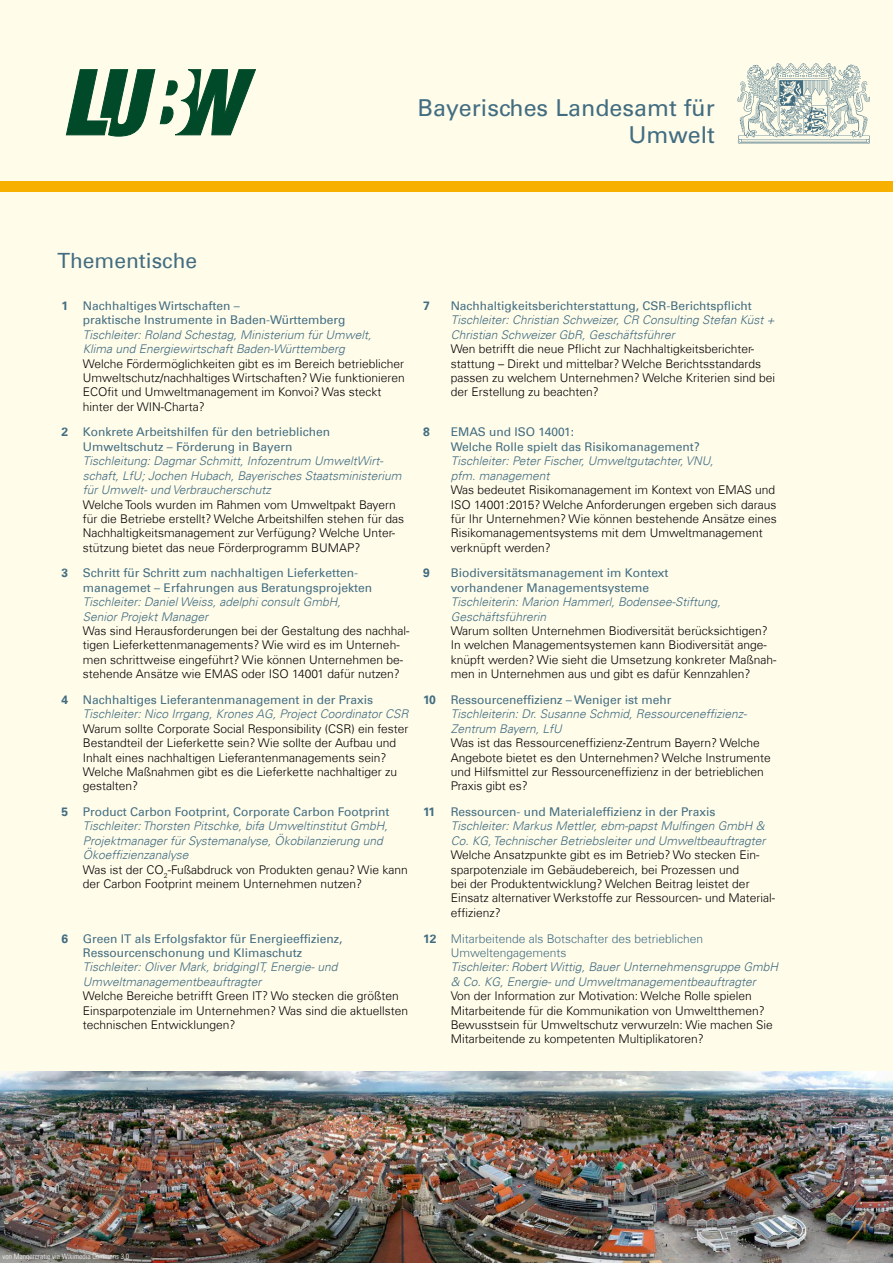
<style>
.page{position:relative;width:893px;height:1263px;background:#fff}
.page>*{position:absolute;margin:0;border:0;box-sizing:border-box;transform-origin:0 0}
.BayLandesamt-neben_W{font:23.25px/27.8px "Univers LT Std";color:#426d81;text-align:right}
.Titel{font:21px "Univers Com 55 Roman";color:#426d81}
.t1{font:300 12px/14.4px "Univers Com 45";color:#000}
.t2{font:italic 300 12px/14.4px "Univers Com 45";color:#426d81}
.t3{font:12px/14.4px "Univers Com 55 Roman";color:#426d81}
.t4{font:300 12px/14.4px "Univers Com 45";color:#426d81}
.t5{font:700 12px "Univers Com 65";color:#426d81}
.t6{font:7.5px "Univers Com 47 Light Cond";color:#fff}
</style>
<div class="page">
<div style="left:0;top:0;width:893px;height:1071px;background:#fffcea"></div>
<img style="left:0;top:1071px;width:893px;height:192px">
<img style="left:737px;top:63px;width:132px;height:80px">
<svg style="left:66px;top:69px;width:190px;height:67px;background:#72997f"></svg>
<div style="left:0;top:181px;width:893px;height:11px;background:#f8b000"></div>
<p class="BayLandesamt-neben_W" style="left:418px;top:94px;width:299px">Bayerisches Landesamt für<br>Umwelt</p>
<p class="Titel" style="left:57px;top:248px;width:141px">Thementische</p>
<p class="t5" style="left:62px;top:299px;width:8px">1</p>
<p class="t3" style="left:83px;top:298px;width:264px">Nachhaltiges Wirtschaften –<br>praktische Instrumente in Baden-Württemberg</p>
<p class="t2" style="left:83px;top:327px;width:290px">Tischleiter: Roland Schestag, Ministerium für Umwelt,<br>Klima und Energiewirtschaft Baden-Württemberg</p>
<p class="t1" style="left:83px;top:356px;width:323px">Welche Fördermöglichkeiten gibt es im Bereich betrieblicher Umweltschutz/nachhaltiges Wirtschaften? Wie funktionieren ECOfit und Umweltmanagement im Konvoi? Was steckt hinter der WIN-Charta?</p>
<p class="t5" style="left:62px;top:425px;width:8px">2</p>
<p class="t3" style="left:83px;top:425px;width:249px">Konkrete Arbeitshilfen für den betrieblichen<br>Umweltschutz – Förderung in Bayern</p>
<p class="t2" style="left:83px;top:454px;width:320px">Tischleitung: Dagmar Schmitt, Infozentrum UmweltWirt&shy;schaft, LfU; Jochen Hubach, Bayerisches Staatsministerium für Umwelt- und Verbraucherschutz</p>
<p class="t1" style="left:83px;top:497px;width:323px">Welche Tools wurden im Rahmen vom Umweltpakt Bayern für die Betriebe erstellt? Welche Arbeitshilfen stehen für das Nachhaltigkeitsmanagement zur Verfügung? Welche Unter&shy;stützung bietet das neue Förderprogramm BUMAP?</p>
<p class="t5" style="left:62px;top:566px;width:8px">3</p>
<p class="t3" style="left:83px;top:566px;width:291px">Schritt für Schritt zum nachhaltigen Lieferketten&shy;managemet – Erfahrungen aus Beratungsprojekten</p>
<p class="t2" style="left:83px;top:595px;width:260px">Tischleiter: Daniel Weiss, adelphi consult GmbH,<br>Senior Projekt Manager</p>
<p class="t1" style="left:83px;top:623px;width:328px">Was sind Herausforderungen bei der Gestaltung des nachhal&shy;tigen Lieferkettenmanagements? Wie wird es im Unterneh&shy;men schrittweise eingeführt? Wie können Unternehmen be&shy;stehende Ansätze wie EMAS oder ISO 14001 dafür nutzen?</p>
<p class="t5" style="left:62px;top:692px;width:8px">4</p>
<p class="t3" style="left:83px;top:692px;width:292px">Nachhaltiges Lieferantenmanagement in der Praxis</p>
<p class="t2" style="left:83px;top:707px;width:327px">Tischleiter: Nico Irrgang, Krones AG, Project Coordinator CSR</p>
<p class="t1" style="left:83px;top:721px;width:327px">Warum sollte Corporate Social Responsibility (CSR) ein fester Bestandteil der Lieferkette sein? Wie sollte der Aufbau und Inhalt eines nachhaltigen Lieferantenmanagements sein?<br>Welche Maßnahmen gibt es die Lieferkette nachhaltiger zu gestalten?</p>
<p class="t5" style="left:62px;top:805px;width:8px">5</p>
<p class="t3" style="left:83px;top:804px;width:308px">Product Carbon Footprint, Corporate Carbon Footprint</p>
<p class="t2" style="left:83px;top:819px;width:306px">Tischleiter: Thorsten Pitschke, bifa Umweltinstitut GmbH,<br>Projektmanager für Systemanalyse, Ökobilanzierung und<br>Ökoeffizienzanalyse</p>
<p class="t1" style="left:83px;top:862px;width:326px">Was ist der CO<sub>2</sub>-Fußabdruck von Produkten genau? Wie kann der Carbon Footprint meinem Unternehmen nutzen?</p>
<p class="t5" style="left:62px;top:931px;width:8px">6</p>
<p class="t3" style="left:83px;top:931px;width:261px">Green IT als Erfolgsfaktor für Energieeffizienz,<br>Ressourcenschonung und Klimaschutz</p>
<p class="t2" style="left:83px;top:960px;width:256px">Tischleiter: Oliver Mark, bridgingIT, Energie- und<br>Umweltmanagementbeauftragter</p>
<p class="t1" style="left:83px;top:989px;width:327px">Welche Bereiche betrifft Green IT? Wo stecken die größten<br>Einsparpotenziale im Unternehmen? Was sind die aktuellsten technischen Entwicklungen?</p>
<p class="t5" style="left:423px;top:299px;width:8px">7</p>
<p class="t3" style="left:451px;top:298px;width:302px">Nachhaltigkeitsberichterstattung, CSR-Berichtspflicht</p>
<p class="t2" style="left:451px;top:313px;width:326px">Tischleiter: Christian Schweizer, CR Consulting Stefan Küst +<br>Christian Schweizer GbR, Geschäftsführer</p>
<p class="t1" style="left:451px;top:342px;width:326px">Wen betrifft die neue Pflicht zur Nachhaltigkeitsberichter&shy;stattung – Direkt und mittelbar? Welche Berichtsstandards passen zu welchem Unternehmen? Welche Kriterien sind bei der Erstellung zu beachten?</p>
<p class="t5" style="left:423px;top:425px;width:8px">8</p>
<p class="t3" style="left:451px;top:425px;width:251px">EMAS und ISO 14001:<br>Welche Rolle spielt das Risikomanagement?</p>
<p class="t2" style="left:451px;top:454px;width:264px">Tischleiter: Peter Fischer, Umweltgutachter, VNU,</p>
<p class="t2" style="left:451px;top:468px;width:100px">pfm. management</p>
<p class="t1" style="left:451px;top:483px;width:328px">Was bedeutet Risikomanagement im Kontext von EMAS und ISO 14001:2015? Welche Anforderungen ergeben sich daraus für Ihr Unternehmen? Wie können bestehende Ansätze eines Risikomanagementsystems mit dem Umweltmanagement verknüpft werden?</p>
<p class="t5" style="left:423px;top:566px;width:8px">9</p>
<p class="t3" style="left:451px;top:566px;width:219px">Biodiversitätsmanagement im Kontext vorhandener Managementsysteme</p>
<p class="t2" style="left:451px;top:595px;width:271px">Tischleiterin: Marion Hammerl, Bodensee-Stiftung,<br>Geschäftsführerin</p>
<p class="t1" style="left:451px;top:623px;width:327px">Warum sollten Unternehmen Biodiversität berücksichtigen?<br>In welchen Managementsystemen kann Biodiversität ange&shy;knüpft werden? Wie sieht die Umsetzung konkreter Maßnah&shy;men in Unternehmen aus und gibt es dafür Kennzahlen?</p>
<p class="t5" style="left:423px;top:692px;width:14px">10</p>
<p class="t3" style="left:451px;top:692px;width:222px">Ressourceneffizienz – Weniger ist mehr</p>
<p class="t2" style="left:451px;top:707px;width:298px">Tischleiterin: Dr. Susanne Schmid, Ressourceneffizienz-<br>Zentrum Bayern, LfU</p>
<p class="t1" style="left:451px;top:736px;width:321px">Was ist das Ressourceneffizienz-Zentrum Bayern? Welche Angebote bietet es den Unternehmen? Welche Instrumente und Hilfsmittel zur Ressourceneffizienz in der betrieblichen Praxis gibt es?</p>
<p class="t5" style="left:423px;top:805px;width:14px">11</p>
<p class="t3" style="left:451px;top:804px;width:266px">Ressourcen- und Materialeffizienz in der Praxis</p>
<p class="t2" style="left:451px;top:819px;width:316px">Tischleiter: Markus Mettler, ebm-papst Mulfingen GmbH &amp;<br>Co. KG, Technischer Betriebsleiter und Umweltbeauftragter</p>
<p class="t1" style="left:451px;top:848px;width:310px">Welche Ansatzpunkte gibt es im Betrieb? Wo stecken Ein&shy;sparpotenziale im Gebäudebereich, bei Prozessen und</p>
<p class="t1" style="left:451px;top:876px;width:326px">bei der Produktentwicklung? Welchen Beitrag leistet der<br>Einsatz alternativer Werkstoffe zur Ressourcen- und Material&shy;effizienz?</p>
<p class="t5" style="left:423px;top:931px;width:15px">12</p>
<p class="t4" style="left:451px;top:931px;width:254px">Mitarbeitende als Botschafter des betrieblichen<br>Umweltengagements</p>
<p class="t2" style="left:451px;top:960px;width:329px">Tischleiter: Robert Wittig, Bauer Unternehmensgruppe GmbH &amp; Co. KG, Energie- und Umweltmanagementbeauftragter</p>
<p class="t1" style="left:451px;top:989px;width:324px">Von der Information zur Motivation: Welche Rolle spielen Mitarbeitende für die Kommunikation von Umweltthemen?<br>Bewusstsein für Umweltschutz verwurzeln: Wie machen Sie Mitarbeitende zu kompetenten Multiplikatoren?</p>
<p class="t6" style="left:3px;top:1252px;width:128px">von Mangercratie via Wikimedia Commons 3.0</p>
</div>
